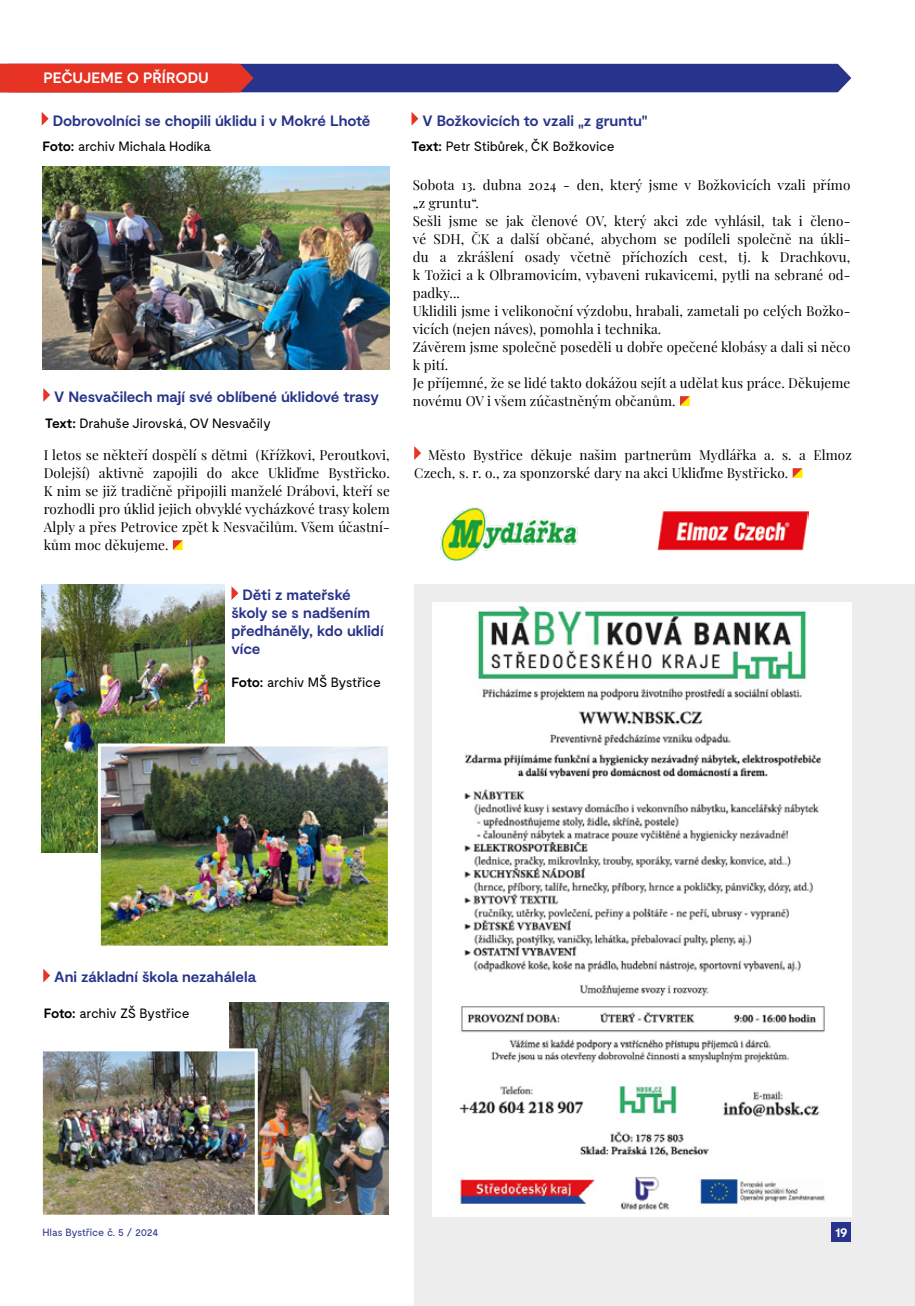
<style>
.page{position:relative;width:915px;height:1306px;background:#fff}
.page>*{position:absolute;margin:0;border:0;box-sizing:border-box;transform-origin:0 0}
.t1{font:700 15px/18px "Moderat";letter-spacing:-.005em;color:#28348b}
.t2{font:700 15px "Moderat";letter-spacing:-.005em;color:#fff}
.t3{font:13.5px/18px "Playfair Display";letter-spacing:.01em;color:#000}
.t4{font:13.5px "Moderat";letter-spacing:-.03em;color:#000}
.t5{font:700 13.5px "Moderat";color:#fff}
.t6{font:10.5px "Moderat";letter-spacing:-.035em;color:#28348b}
.s1{font-weight:700}
</style>
<div class="page">
<div style="left:415px;top:584px;width:499px;height:721px;background:#ededed"></div>
<svg style="left:0;top:64px;width:851px;height:28px;background:#60356d"></svg>
<div style="left:831px;top:1222px;width:19px;height:20px;background:#28348b"></div>
<svg style="left:411px;top:112px;width:7px;height:14px"></svg>
<svg style="left:680px;top:396px;width:9px;height:10px"></svg>
<img style="left:432px;top:602px;width:419px;height:613px">
<svg style="left:42px;top:112px;width:7px;height:14px"></svg>
<svg style="left:43px;top:968px;width:7px;height:14px"></svg>
<svg style="left:231px;top:586px;width:7px;height:14px"></svg>
<svg style="left:43px;top:388px;width:7px;height:14px"></svg>
<svg style="left:173px;top:540px;width:10px;height:10px"></svg>
<img style="left:43px;top:167px;width:346px;height:202px">
<img style="left:229px;top:1002px;width:159px;height:212px">
<img style="left:44px;top:1052px;width:210px;height:161px">
<div style="left:40px;top:1048px;width:218px;height:169px;border:3px solid #fff"></div>
<img style="left:42px;top:584px;width:182px;height:268px">
<img style="left:102px;top:747px;width:285px;height:197px">
<div style="left:98px;top:743px;width:293px;height:205px;border:3px solid #fff"></div>
<svg style="left:414px;top:446px;width:7px;height:14px"></svg>
<svg style="left:792px;top:468px;width:10px;height:10px"></svg>
<img style="left:440px;top:507px;width:139px;height:54px">
<img style="left:657px;top:511px;width:151px;height:39px">
<p class="t2" style="left:44px;top:69px;width:167px">PEČUJEME O PŘÍRODU</p>
<p class="t1" style="left:53px;top:112px;width:319px">Dobrovolníci se chopili úklidu i v Mokré Lhotě</p>
<p class="t4" style="left:42px;top:138px;width:170px"><span class="s1">Foto:</span> archiv Michala Hodíka</p>
<p class="t1" style="left:54px;top:388px;width:326px">V Nesvačilech mají své oblíbené úklidové trasy</p>
<p class="t4" style="left:45px;top:416px;width:227px"><span class="s1">Text:</span> Drahuše Jirovská, OV Nesvačily</p>
<p class="t3" style="left:44px;top:445px;width:347px;text-align:justify">I letos se někteří dospělí s dětmi (Křížkovi, Peroutkovi, Dolejší) aktivně zapojili do akce Ukliďme Bystřicko.<br>K nim se již tradičně připojili manželé Drábovi, kteří se rozhodli pro úklid jejich obvyklé vycházkové trasy kolem Alply a přes Petrovice zpět k Nesvačilům. Všem účastní&shy;kům moc děkujeme.</p>
<p class="t1" style="left:231px;top:586px;width:154px;text-indent:11px">Děti z mateřské školy se s nadšením předháněly, kdo uklidí více</p>
<p class="t4" style="left:231px;top:674px;width:151px"><span class="s1">Foto:</span> archiv MŠ Bystřice</p>
<p class="t1" style="left:422px;top:112px;width:153px">V Božkovicích to vzali</p>
<p class="t1" style="left:578px;top:121px;width:7px">"</p>
<p class="t1" style="left:583px;top:112px;width:65px">z gruntu"</p>
<p class="t4" style="left:411px;top:139px;width:205px"><span class="s1">Text:</span> Petr Stibůrek, ČK Božkovice</p>
<p class="t3" style="left:412px;top:175px;width:439px">Sobota 13. dubna 2024 - den, který jsme v Božkovicích vzali přímo „z gruntu“.<br>Sešli jsme se jak členové OV, který akci zde vyhlásil, tak i členo&shy;vé SDH, ČK a další občané, abychom se podíleli společně na úkli&shy;du a zkrášlení osady včetně příchozích cest, tj. k Drachkovu, k Tožici a k Olbramovicím, vybaveni rukavicemi, pytli na sebrané od&shy;padky...<br>Uklidili jsme i velikonoční výzdobu, hrabali, zametali po celých Božko&shy;vicích (nejen náves), pomohla i technika.<br>Závěrem jsme společně poseděli u dobře opečené klobásy a dali si něco k pití.<br>Je příjemné, že se lidé takto dokážou sejít a udělat kus práce. Děkujeme novému OV i všem zúčastněným občanům.</p>
<p class="t3" style="left:414px;top:445px;width:439px;text-indent:14px">Město Bystřice děkuje našim partnerům Mydlářka a. s. a Elmoz<br>Czech, s. r. o., za sponzorské dary na akci Ukliďme Bystřicko.</p>
<p class="t1" style="left:54px;top:969px;width:203px">Ani základní škola nezahálela</p>
<p class="t4" style="left:44px;top:1005px;width:147px"><span class="s1">Foto:</span> archiv ZŠ Bystřice</p>
<p class="t6" style="left:43px;top:1226px;width:117px">Hlas Bystřice č. 5 / 2024</p>
<p class="t5" style="left:834px;top:1224px;width:14px">19</p>
</div>
